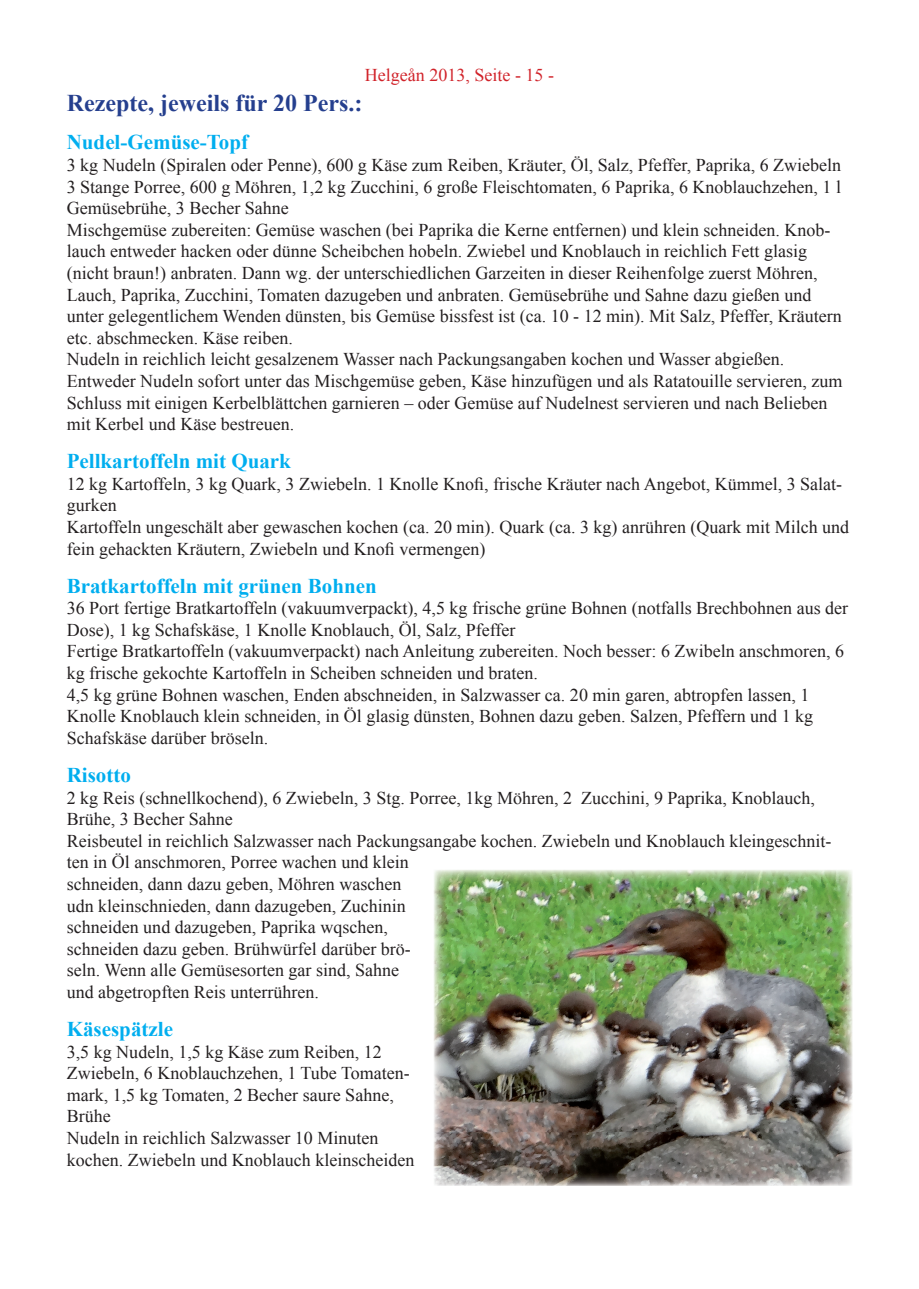
<style>
.page{position:relative;width:919px;height:1289px;background:#fff}
.page>*{position:absolute;margin:0;border:0;box-sizing:border-box;transform-origin:0 0}
.t1{font:700 24px "Times New Roman";color:#253f8e}
.t2{font:700 21px "Times New Roman";color:#00aeef}
.t3{font:18px/21.6px "Times New Roman";color:#231f20}
.t4{font:18px "Times New Roman";color:#d1232a}
</style>
<div class="page">
<img style="left:434px;top:870px;width:418px;height:315px">
<p class="t4" style="left:365px;top:63px;width:190px">Helgeån 2013, Seite - 15 -</p>
<h1 class="t1" style="left:67px;top:87px;width:297px">Rezepte, jeweils für 20 Pers.:</h1>
<p class="t2" style="left:67px;top:128px;width:183px">Nudel-Gemüse-Topf</p>
<p class="t3" style="left:67px;top:154px;width:777px">3 kg Nudeln (Spiralen oder Penne), 600 g Käse zum Reiben, Kräuter, Öl, Salz, Pfeffer, Paprika, 6 Zwiebeln 3 Stange Porree, 600 g Möhren, 1,2 kg Zucchini, 6 große Fleischtomaten, 6 Paprika, 6 Knoblauchzehen, 1 l Gemüsebrühe, 3 Becher Sahne<br>Mischgemüse zubereiten: Gemüse waschen (bei Paprika die Kerne entfernen) und klein schneiden. Knob&shy;lauch entweder hacken oder dünne Scheibchen hobeln. Zwiebel und Knoblauch in reichlich Fett glasig (nicht braun!) anbraten. Dann wg. der unterschiedlichen Garzeiten in dieser Reihenfolge zuerst Möhren, Lauch, Paprika, Zucchini, Tomaten dazugeben und anbraten. Gemüsebrühe und Sahne dazu gießen und unter gelegentlichem Wenden dünsten, bis Gemüse bissfest ist (ca. 10 - 12 min). Mit Salz, Pfeffer, Kräutern etc. abschmecken. Käse reiben.<br>Nudeln in reichlich leicht gesalzenem Wasser nach Packungsangaben kochen und Wasser abgießen.<br>Entweder Nudeln sofort unter das Mischgemüse geben, Käse hinzufügen und als Ratatouille servieren, zum Schluss mit einigen Kerbelblättchen garnieren – oder Gemüse auf Nudelnest servieren und nach Belieben mit Kerbel und Käse bestreuen.</p>
<p class="t2" style="left:67px;top:446px;width:225px">Pellkartoffeln mit Quark</p>
<p class="t3" style="left:67px;top:472px;width:783px">12 kg Kartoffeln, 3 kg Quark, 3 Zwiebeln. 1 Knolle Knofi, frische Kräuter nach Angebot, Kümmel, 3 Salat&shy;gurken<br>Kartoffeln ungeschält aber gewaschen kochen (ca. 20 min). Quark (ca. 3 kg) anrühren (Quark mit Milch und fein gehackten Kräutern, Zwiebeln und Knofi vermengen)</p>
<p class="t2" style="left:67px;top:571px;width:311px">Bratkartoffeln mit grünen Bohnen</p>
<p class="t3" style="left:67px;top:597px;width:782px">36 Port fertige Bratkartoffeln (vakuumverpackt), 4,5 kg frische grüne Bohnen (notfalls Brechbohnen aus der Dose), 1 kg Schafskäse, 1 Knolle Knoblauch, Öl, Salz, Pfeffer<br>Fertige Bratkartoffeln (vakuumverpackt) nach Anleitung zubereiten. Noch besser: 6 Zwibeln anschmoren, 6 kg frische gekochte Kartoffeln in Scheiben schneiden und braten.<br>4,5 kg grüne Bohnen waschen, Enden abschneiden, in Salzwasser ca. 20 min garen, abtropfen lassen, 1<br>Knolle Knoblauch klein schneiden, in Öl glasig dünsten, Bohnen dazu geben. Salzen, Pfeffern und 1 kg Schafskäse darüber bröseln.</p>
<p class="t2" style="left:67px;top:760px;width:66px">Risotto</p>
<p class="t3" style="left:67px;top:786px;width:766px">2 kg Reis (schnellkochend), 6 Zwiebeln, 3 Stg. Porree, 1kg Möhren, 2 Zucchini, 9 Paprika, Knoblauch, Brühe, 3 Becher Sahne<br>Reisbeutel in reichlich Salzwasser nach Packungsangabe kochen. Zwiebeln und Knoblauch kleingeschnit&shy;ten in Öl anschmoren, Porree wachen und klein<br>schneiden, dann dazu geben, Möhren waschen<br>udn kleinschnieden, dann dazugeben, Zuchinin<br>schneiden und dazugeben, Paprika wqschen,<br>schneiden dazu geben. Brühwürfel darüber brö-<br>seln. Wenn alle Gemüsesorten gar sind, Sahne<br>und abgetropften Reis unterrühren.</p>
<p class="t2" style="left:67px;top:1014px;width:108px">Käsespätzle</p>
<p class="t3" style="left:67px;top:1040px;width:349px">3,5 kg Nudeln, 1,5 kg Käse zum Reiben, 12<br>Zwiebeln, 6 Knoblauchzehen, 1 Tube Tomaten&shy;mark, 1,5 kg Tomaten, 2 Becher saure Sahne, Brühe<br>Nudeln in reichlich Salzwasser 10 Minuten kochen. Zwiebeln und Knoblauch kleinscheiden</p>
</div>
